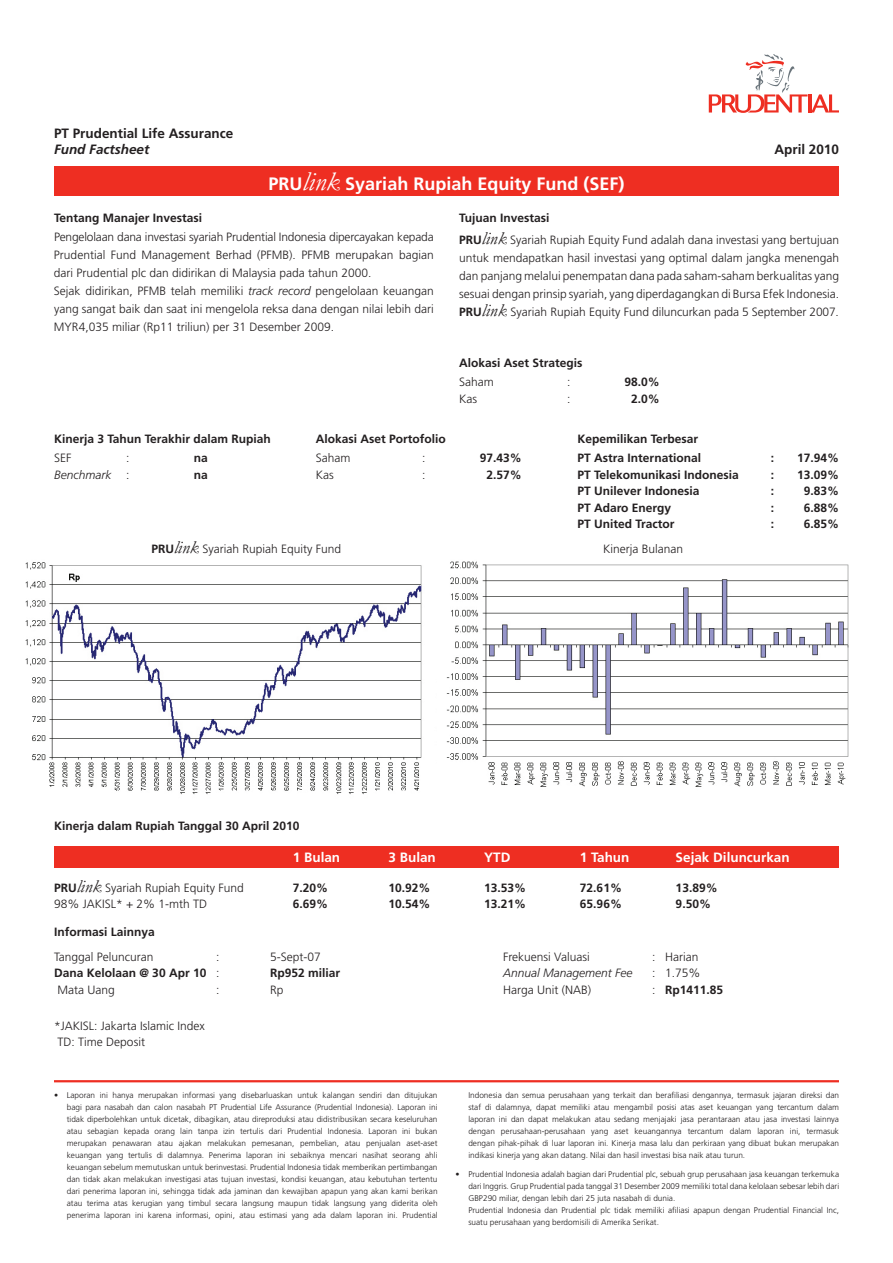
<style>
.page{position:relative;width:893px;height:1263px;background:#fff}
.page>*{position:absolute;margin:0;border:0;box-sizing:border-box;transform-origin:0 0}
.t1{font:700 18px "Frutiger";color:#fff}
.t2{font:700 13.5px "Frutiger";color:#fff}
.t3{font:700 13.5px "Frutiger";color:#231f20}
.t4{font:italic 700 13.5px "Frutiger";color:#231f20}
.t5{font:300 12px/18px "Frutiger";color:#231f20}
.t6{font:700 12px/16.5px "Frutiger";color:#231f20}
.t7{font:italic 300 12px "Frutiger";color:#231f20}
.t8{font:300 8.25px/12px "Frutiger";color:#231f20;text-align:justify}
.s1{font-family:"Garamond";font-weight:400;font-style:italic;font-size:27px}
.s2{font-style:italic}
.s3{font-weight:700}
.s4{font-family:"Garamond";font-weight:400;font-style:italic;font-size:18px}
.s5{font-style:normal}
.s6{font-weight:300}
</style>
<div class="page">
<hr style="left:54px;top:1080px;width:785px;height:2px;background:#ee2e22">
<svg style="left:709px;top:54px;width:130px;height:59px"></svg>
<div style="left:54px;top:166px;width:785px;height:30px;background:#ee2e22"></div>
<div style="left:54px;top:846px;width:785px;height:21px;background:#ee2e22"></div>
<img style="left:25px;top:562px;width:397px;height:233px">
<img style="left:446px;top:561px;width:403px;height:226px">
<h2 class="t3" style="left:54px;top:125px;width:181px">PT Prudential Life Assurance</h2>
<h2 class="t4" style="left:54px;top:141px;width:97px">Fund Factsheet</h2>
<h2 class="t3" style="left:774px;top:141px;width:66px">April 2010</h2>
<h1 class="t1" style="left:269px;top:173px;width:357px">PRU<span class="s1">link</span> Syariah Rupiah Equity Fund (SEF)</h1>
<h3 class="t6" style="left:54px;top:209px;width:150px">Tentang Manajer Investasi</h3>
<p class="t5" style="left:54px;top:228px;width:381px">Pengelolaan dana investasi syariah Prudential Indonesia dipercayakan kepada Prudential Fund Management Berhad (PFMB). PFMB merupakan bagian dari Prudential plc dan didirikan di Malaysia pada tahun 2000.<br>Sejak didirikan, PFMB telah memiliki <span class="s2">track record</span> pengelolaan keuangan yang sangat baik dan saat ini mengelola reksa dana dengan nilai lebih dari MYR4,035 miliar (Rp11 triliun) per 31 Desember 2009.</p>
<h3 class="t5" style="left:459px;top:207px;width:381px;line-height:21.9px"><span class="s3">Tujuan Investasi<br>PRU</span><span class="s4">link</span> Syariah Rupiah Equity Fund adalah dana investasi yang bertujuan</h3>
<p class="t5" style="left:459px;top:249px;width:381px;text-align:justify">untuk mendapatkan hasil investasi yang optimal dalam jangka menengah dan panjang melalui penempatan dana pada saham-saham berkualitas yang sesuai dengan prinsip syariah, yang diperdagangkan di Bursa Efek Indonesia.<br><span class="s3">PRU</span><span class="s4">link</span> Syariah Rupiah Equity Fund diluncurkan pada 5 September 2007.</p>
<h3 class="t6" style="left:459px;top:354px;width:125px">Alokasi Aset Strategis</h3>
<h3 class="t5" style="left:459px;top:373px;width:36px">Saham</h3>
<h3 class="t5" style="left:567px;top:373px;width:5px">:</h3>
<h3 class="t6" style="left:625px;top:374px;width:37px">98.0%</h3>
<h3 class="t5" style="left:459px;top:390px;width:19px">Kas</h3>
<h3 class="t5" style="left:567px;top:390px;width:5px">:</h3>
<h3 class="t6" style="left:631px;top:390px;width:30px">2.0%</h3>
<h3 class="t6" style="left:54px;top:430px;width:218px">Kinerja 3 Tahun Terakhir dalam Rupiah</h3>
<h3 class="t6" style="left:316px;top:430px;width:132px">Alokasi Aset Portofolio</h3>
<h3 class="t6" style="left:577px;top:430px;width:122px">Kepemilikan Terbesar</h3>
<h3 class="t5" style="left:54px;top:449px;width:19px">SEF</h3>
<h3 class="t5" style="left:126px;top:449px;width:5px">:</h3>
<h3 class="t6" style="left:194px;top:450px;width:16px">na</h3>
<h3 class="t7" style="left:54px;top:468px;width:77px">Benchmark <span class="s5">:</span></h3>
<h3 class="t6" style="left:194px;top:467px;width:16px">na</h3>
<h3 class="t5" style="left:316px;top:449px;width:36px">Saham</h3>
<h3 class="t5" style="left:422px;top:449px;width:5px">:</h3>
<h3 class="t6" style="left:480px;top:450px;width:44px">97.43%</h3>
<h3 class="t5" style="left:316px;top:466px;width:19px">Kas</h3>
<h3 class="t5" style="left:422px;top:466px;width:5px">:</h3>
<h3 class="t6" style="left:487px;top:466px;width:37px">2.57%</h3>
<h3 class="t6" style="left:577px;top:450px;width:125px">PT Astra International</h3>
<h3 class="t6" style="left:771px;top:450px;width:5px">:</h3>
<h3 class="t6" style="left:797px;top:450px;width:44px">17.94%</h3>
<h3 class="t6" style="left:577px;top:467px;width:163px">PT Telekomunikasi Indonesia</h3>
<h3 class="t6" style="left:771px;top:467px;width:5px">:</h3>
<h3 class="t6" style="left:797px;top:467px;width:44px">13.09%</h3>
<h3 class="t6" style="left:577px;top:483px;width:124px">PT Unilever Indonesia</h3>
<h3 class="t6" style="left:771px;top:483px;width:5px">:</h3>
<h3 class="t6" style="left:804px;top:483px;width:37px">9.83%</h3>
<h3 class="t6" style="left:577px;top:500px;width:95px">PT Adaro Energy</h3>
<h3 class="t6" style="left:771px;top:500px;width:5px">:</h3>
<h3 class="t6" style="left:804px;top:500px;width:37px">6.88%</h3>
<h3 class="t6" style="left:577px;top:516px;width:98px">PT United Tractor</h3>
<h3 class="t6" style="left:771px;top:516px;width:5px">:</h3>
<h3 class="t6" style="left:804px;top:516px;width:37px">6.85%</h3>
<h3 class="t5" style="left:151px;top:540px;width:191px"><span class="s3">PRU</span><span class="s4">link</span> Syariah Rupiah Equity Fund</h3>
<h3 class="t5" style="left:603px;top:540px;width:82px">Kinerja Bulanan</h3>
<h3 class="t6" style="left:54px;top:817px;width:247px">Kinerja dalam Rupiah Tanggal 30 April 2010</h3>
<h2 class="t2" style="left:293px;top:849px;width:49px">1 Bulan</h2>
<h2 class="t2" style="left:389px;top:849px;width:49px">3 Bulan</h2>
<h2 class="t2" style="left:484px;top:849px;width:28px">YTD</h2>
<h2 class="t2" style="left:580px;top:849px;width:51px">1 Tahun</h2>
<h2 class="t2" style="left:676px;top:849px;width:116px">Sejak Diluncurkan</h2>
<h3 class="t5" style="left:54px;top:879px;width:191px;line-height:16.5px"><span class="s3">PRU</span><span class="s4">link</span> Syariah Rupiah Equity Fund<br>98% JAKISL* + 2% 1-mth TD</h3>
<h3 class="t6" style="left:293px;top:879px;width:37px">7.20%<br>6.69%</h3>
<h3 class="t6" style="left:389px;top:879px;width:44px">10.92%<br>10.54%</h3>
<h3 class="t6" style="left:484px;top:879px;width:44px">13.53%<br>13.21%</h3>
<h3 class="t6" style="left:580px;top:879px;width:44px">72.61%<br>65.96%</h3>
<h3 class="t6" style="left:676px;top:879px;width:44px">13.89%<br>9.50%</h3>
<h3 class="t6" style="left:54px;top:924px;width:102px">Informasi Lainnya</h3>
<h3 class="t5" style="left:54px;top:948px;width:101px">Tanggal Peluncuran</h3>
<h3 class="t5" style="left:216px;top:948px;width:5px">:</h3>
<h3 class="t5" style="left:270px;top:948px;width:52px">5-Sept-07</h3>
<h3 class="t6" style="left:54px;top:965px;width:167px">Dana Kelolaan @ 30 Apr 10 <span class="s6">:</span></h3>
<h3 class="t6" style="left:270px;top:965px;width:72px">Rp952 miliar</h3>
<h3 class="t5" style="left:57px;top:981px;width:59px">Mata Uang</h3>
<h3 class="t5" style="left:216px;top:981px;width:5px">:</h3>
<h3 class="t5" style="left:270px;top:981px;width:15px">Rp</h3>
<h3 class="t5" style="left:54px;top:1017px;width:152px;line-height:16.5px">*JAKISL: Jakarta Islamic Index<br>TD: Time Deposit</h3>
<h3 class="t5" style="left:503px;top:948px;width:88px">Frekuensi Valuasi</h3>
<h3 class="t5" style="left:652px;top:948px;width:48px">: Harian</h3>
<h3 class="t7" style="left:503px;top:966px;width:131px">Annual Management Fee</h3>
<h3 class="t5" style="left:652px;top:964px;width:50px">: 1.75%</h3>
<h3 class="t5" style="left:503px;top:981px;width:90px">Harga Unit (NAB)</h3>
<h3 class="t6" style="left:652px;top:981px;width:73px"><span class="s6">:</span> Rp1411.85</h3>
<p class="t8" style="left:67px;top:1089px;width:372px;text-indent:-13px">• Laporan ini hanya merupakan informasi yang disebarluaskan untuk kalangan sendiri dan ditujukan bagi para nasabah dan calon nasabah PT Prudential Life Assurance (Prudential Indonesia). Laporan ini tidak diperbolehkan untuk dicetak, dibagikan, atau direproduksi atau didistribusikan secara keseluruhan atau sebagian kepada orang lain tanpa izin tertulis dari Prudential Indonesia. Laporan ini bukan merupakan penawaran atau ajakan melakukan pemesanan, pembelian, atau penjualan aset-aset keuangan yang tertulis di dalamnya. Penerima laporan ini sebaiknya mencari nasihat seorang ahli keuangan sebelum memutuskan untuk berinvestasi. Prudential Indonesia tidak memberikan pertimbangan dan tidak akan melakukan investigasi atas tujuan investasi, kondisi keuangan, atau kebutuhan tertentu dari penerima laporan ini, sehingga tidak ada jaminan dan kewajiban apapun yang akan kami berikan atau terima atas kerugian yang timbul secara langsung maupun tidak langsung yang diderita oleh penerima laporan ini karena informasi, opini, atau estimasi yang ada dalam laporan ini. Prudential</p>
<p class="t8" style="left:468px;top:1089px;width:372px">Indonesia dan semua perusahaan yang terkait dan berafiliasi dengannya, termasuk jajaran direksi dan staf di dalamnya, dapat memiliki atau mengambil posisi atas aset keuangan yang tercantum dalam laporan ini dan dapat melakukan atau sedang menjajaki jasa perantaraan atau jasa investasi lainnya dengan perusahaan-perusahaan yang aset keuangannya tercantum dalam laporan ini, termasuk dengan pihak-pihak di luar laporan ini. Kinerja masa lalu dan perkiraan yang dibuat bukan merupakan indikasi kinerja yang akan datang. Nilai dan hasil investasi bisa naik atau turun.</p>
<p class="t8" style="left:468px;top:1168px;width:372px;text-align:left;text-indent:-13px">• Prudential Indonesia adalah bagian dari Prudential plc, sebuah grup perusahaan jasa keuangan terkemuka dari Inggris. Grup Prudential pada tanggal 31 Desember 2009 memiliki total dana kelolaan sebesar lebih dari GBP290 miliar, dengan lebih dari 25 juta nasabah di dunia.<br>Prudential Indonesia dan Prudential plc tidak memiliki afiliasi apapun dengan Prudential Financial Inc, suatu perusahaan yang berdomisili di Amerika Serikat.</p>
</div>
